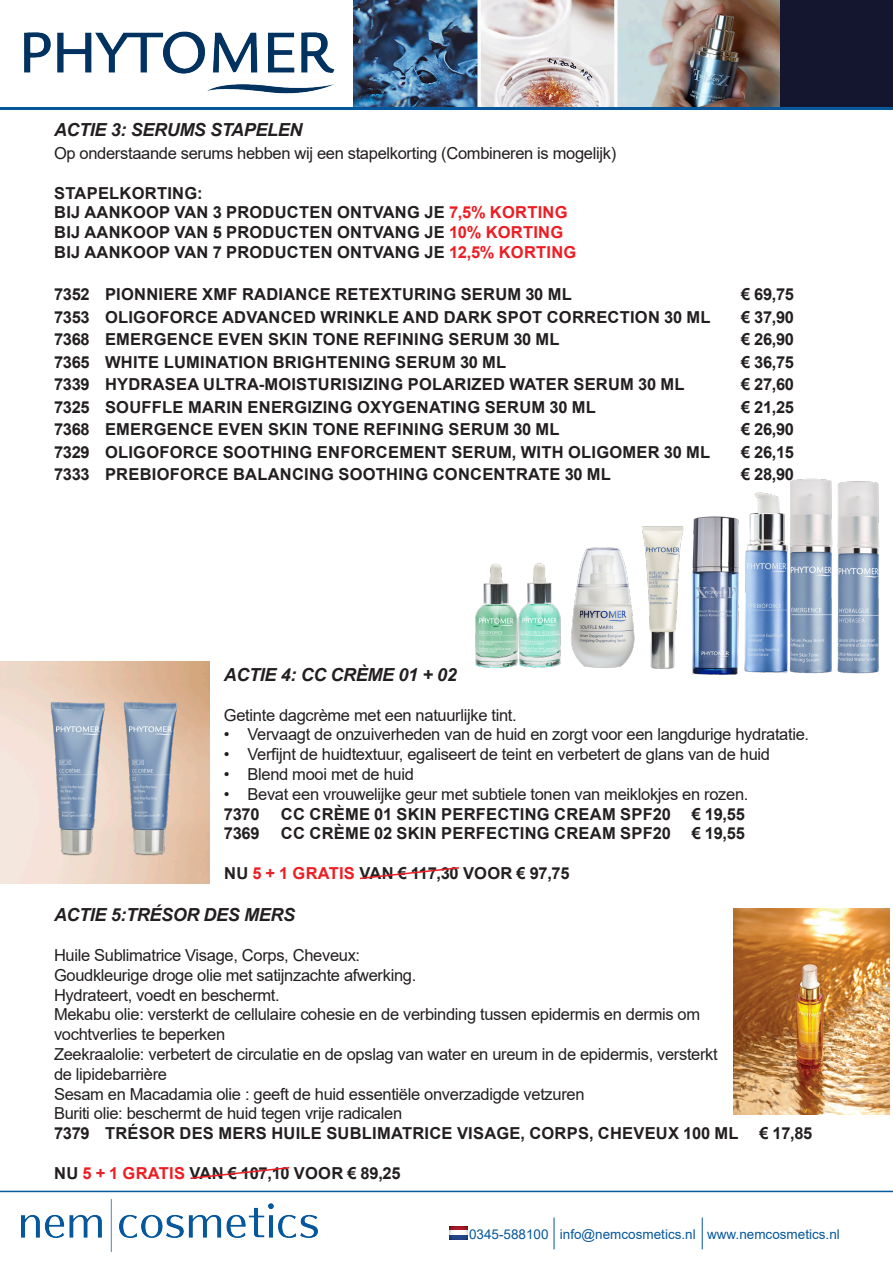
<style>
.page{position:relative;width:893px;height:1263px;background:#fff}
.page>*{position:absolute;margin:0;border:0;box-sizing:border-box;transform-origin:0 0}
.t1{font:italic 700 18px "Arial";letter-spacing:-.02em;color:#231f20}
.t2{font:700 16.5px "Arial";letter-spacing:.015em;color:#231f20}
.t3{font:16.5px/19.8px "Arial";letter-spacing:-.02em;color:#231f20}
.Basisalinea{font:13.5px "Arial";color:#06579c}
.s1{color:#ee1d23}
</style>
<div class="page">
<hr style="left:0;top:1191px;width:893px;height:1px;background:#06579c">
<svg style="left:0;top:106px;width:893px;height:4px;background:#2f6ca1"></svg>
<img style="left:21px;top:1199px;width:296px;height:52px">
<div style="left:0;top:0;width:893px;height:106px;background:#14152e"></div>
<img style="left:352px;top:0;width:428px;height:106px">
<div style="left:0;top:0;width:352px;height:106px;background:#fff"></div>
<img style="left:24px;top:2px;width:335px;height:97px">
<img style="left:571px;top:547px;width:64px;height:121px">
<img style="left:642px;top:526px;width:42px;height:143px">
<img style="left:790px;top:478px;width:41px;height:196px">
<img style="left:692px;top:516px;width:44px;height:159px">
<img style="left:831px;top:481px;width:49px;height:194px">
<img style="left:475px;top:563px;width:41px;height:105px">
<img style="left:736px;top:483px;width:59px;height:192px">
<img style="left:516px;top:563px;width:45px;height:105px">
<img style="left:733px;top:909px;width:156px;height:205px">
<svg style="left:360px;top:867px;width:99px;height:13px"></svg>
<svg style="left:190px;top:1167px;width:100px;height:12px"></svg>
<img style="left:118px;top:693px;width:71px;height:167px">
<img style="left:39px;top:693px;width:72px;height:167px">
<svg style="left:449px;top:1226px;width:18px;height:5px"></svg>
<svg style="left:449px;top:1231px;width:18px;height:4px"></svg>
<svg style="left:449px;top:1235px;width:18px;height:5px"></svg>
<hr style="left:554px;top:1217px;width:1px;height:32px;background:#06579c">
<hr style="left:702px;top:1217px;width:1px;height:32px;background:#06579c">
<p class="t1" style="left:54px;top:118px;width:250px">ACTIE 3: SERUMS STAPELEN</p>
<p class="t3" style="left:54px;top:143px;width:564px">Op onderstaande serums hebben wij een stapelkorting (Combineren is mogelijk)</p>
<p class="t2" style="left:54px;top:181px;width:150px">STAPELKORTING:</p>
<p class="t2" style="left:54px;top:201px;width:515px">BIJ AANKOOP VAN 3 PRODUCTEN ONTVANG JE <span class="s1">7,5% KORTING</span></p>
<p class="t2" style="left:54px;top:221px;width:510px">BIJ AANKOOP VAN 5 PRODUCTEN ONTVANG JE <span class="s1">10% KORTING</span></p>
<p class="t2" style="left:54px;top:240px;width:524px">BIJ AANKOOP VAN 7 PRODUCTEN ONTVANG JE <span class="s1">12,5% KORTING</span></p>
<p class="t2" style="left:54px;top:283px;width:519px">7352 PIONNIERE XMF RADIANCE RETEXTURING SERUM 30 ML</p>
<p class="t2" style="left:741px;top:283px;width:55px">€ 69,75</p>
<p class="t2" style="left:54px;top:305px;width:658px">7353 OLIGOFORCE ADVANCED WRINKLE AND DARK SPOT CORRECTION 30 ML</p>
<p class="t2" style="left:741px;top:305px;width:55px">€ 37,90</p>
<p class="t2" style="left:54px;top:328px;width:507px">7368 EMERGENCE EVEN SKIN TONE REFINING SERUM 30 ML</p>
<p class="t2" style="left:741px;top:328px;width:55px">€ 26,90</p>
<p class="t2" style="left:54px;top:350px;width:454px">7365 WHITE LUMINATION BRIGHTENING SERUM 30 ML</p>
<p class="t2" style="left:741px;top:350px;width:55px">€ 36,75</p>
<p class="t2" style="left:54px;top:373px;width:632px">7339 HYDRASEA ULTRA-MOISTURISIZING POLARIZED WATER SERUM 30 ML</p>
<p class="t2" style="left:741px;top:373px;width:55px">€ 27,60</p>
<p class="t2" style="left:54px;top:395px;width:543px">7325 SOUFFLE MARIN ENERGIZING OXYGENATING SERUM 30 ML</p>
<p class="t2" style="left:741px;top:395px;width:55px">€ 21,25</p>
<p class="t2" style="left:54px;top:418px;width:507px">7368 EMERGENCE EVEN SKIN TONE REFINING SERUM 30 ML</p>
<p class="t2" style="left:741px;top:418px;width:55px">€ 26,90</p>
<p class="t2" style="left:54px;top:440px;width:658px">7329 OLIGOFORCE SOOTHING ENFORCEMENT SERUM, WITH OLIGOMER 30 ML</p>
<p class="t2" style="left:741px;top:440px;width:55px">€ 26,15</p>
<p class="t2" style="left:54px;top:463px;width:559px">7333 PREBIOFORCE BALANCING SOOTHING CONCENTRATE 30 ML</p>
<p class="t2" style="left:741px;top:463px;width:55px">€ 28,90</p>
<p class="t1" style="left:224px;top:663px;width:234px">ACTIE 4: CC CRÈME 01 + 02</p>
<p class="t3" style="left:224px;top:705px;width:294px">Getinte dagcrème met een natuurlijke tint.</p>
<p class="t3" style="left:224px;top:725px;width:587px">• Vervaagt de onzuiverheden van de huid en zorgt voor een langdurige hydratatie.</p>
<p class="t3" style="left:224px;top:744px;width:548px">• Verfijnt de huidtextuur, egaliseert de teint en verbetert de glans van de huid</p>
<p class="t3" style="left:224px;top:764px;width:191px">• Blend mooi met de huid</p>
<p class="t3" style="left:224px;top:784px;width:526px">• Bevat een vrouwelijke geur met subtiele tonen van meiklokjes en rozen.</p>
<p class="t2" style="left:224px;top:802px;width:37px">7370</p>
<p class="t2" style="left:281px;top:802px;width:391px">CC CRÈME 01 SKIN PERFECTING CREAM SPF20</p>
<p class="t2" style="left:692px;top:802px;width:55px">€ 19,55</p>
<p class="t2" style="left:224px;top:822px;width:37px">7369</p>
<p class="t2" style="left:281px;top:822px;width:391px">CC CRÈME 02 SKIN PERFECTING CREAM SPF20</p>
<p class="t2" style="left:692px;top:822px;width:55px">€ 19,55</p>
<p class="t2" style="left:224px;top:861px;width:347px">NU <span class="s1">5 + 1 GRATIS</span> VAN € 117,30 VOOR € 97,75</p>
<p class="t1" style="left:54px;top:903px;width:243px">ACTIE 5:TRÉSOR DES MERS</p>
<p class="t3" style="left:54px;top:945px;width:308px">Huile Sublimatrice Visage, Corps, Cheveux:</p>
<p class="t3" style="left:54px;top:965px;width:364px">Goudkleurige droge olie met satijnzachte afwerking.</p>
<p class="t3" style="left:54px;top:985px;width:227px">Hydrateert, voedt en beschermt.</p>
<p class="t3" style="left:54px;top:1004px;width:648px">Mekabu olie: versterkt de cellulaire cohesie en de verbinding tussen epidermis en dermis om vochtverlies te beperken</p>
<p class="t3" style="left:54px;top:1044px;width:665px">Zeekraalolie: verbetert de circulatie en de opslag van water en ureum in de epidermis, versterkt de lipidebarrière</p>
<p class="t3" style="left:54px;top:1084px;width:532px">Sesam en Macadamia olie : geeft de huid essentiële onverzadigde vetzuren</p>
<p class="t3" style="left:54px;top:1103px;width:350px">Buriti olie: beschermt de huid tegen vrije radicalen</p>
<p class="t2" style="left:54px;top:1122px;width:686px">7379 TRÉSOR DES MERS HUILE SUBLIMATRICE VISAGE, CORPS, CHEVEUX 100 ML</p>
<p class="t2" style="left:759px;top:1122px;width:55px">€ 17,85</p>
<p class="t2" style="left:54px;top:1161px;width:348px">NU <span class="s1">5 + 1 GRATIS</span> VAN € 107,10 VOOR € 89,25</p>
<p class="Basisalinea" style="left:469px;top:1224px;width:372px">0345-588100 info@nemcosmetics.nl www.nemcosmetics.nl</p>
</div>
